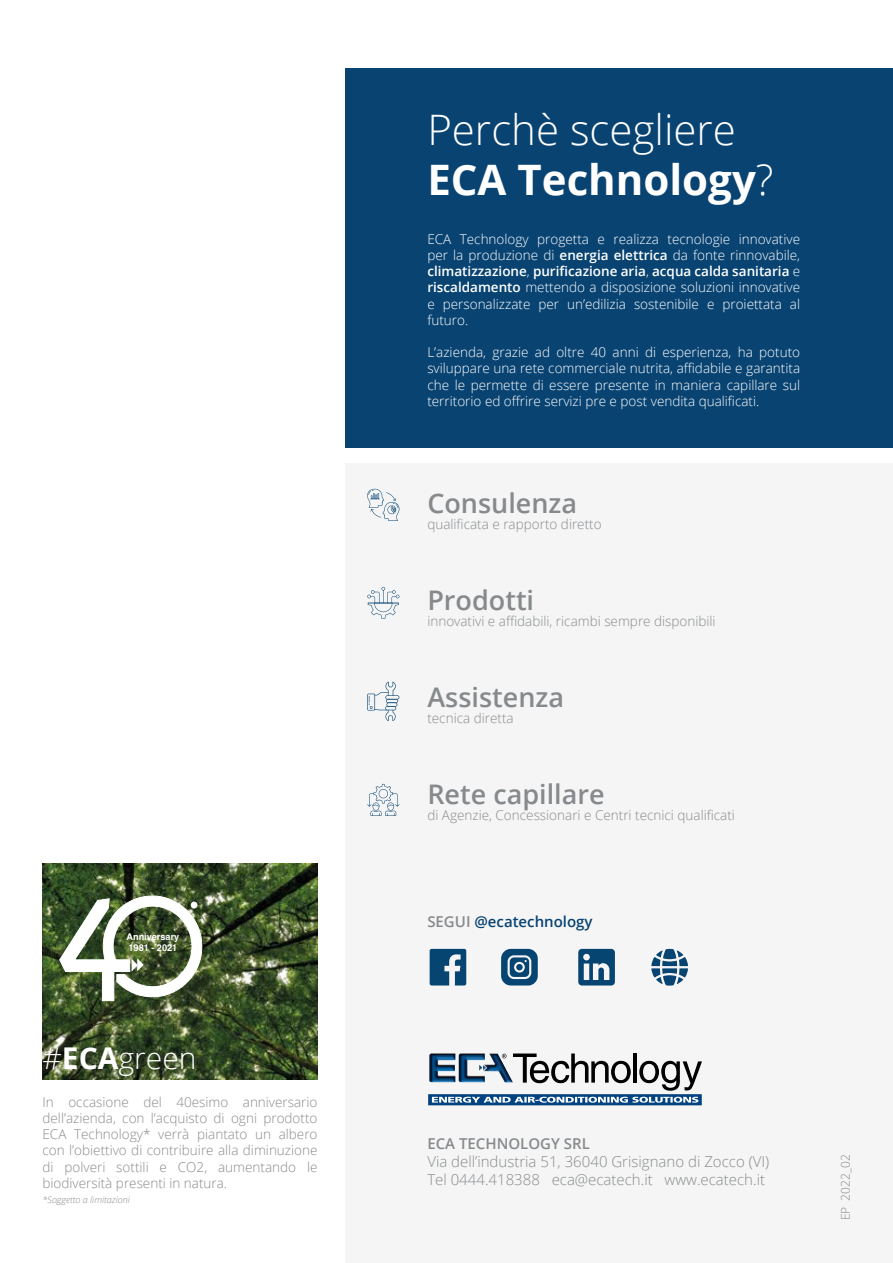
<style>
.page{position:relative;width:893px;height:1263px;background:#fff}
.page>*{position:absolute;margin:0;border:0;box-sizing:border-box;transform-origin:0 0}
.t1{font:300 42px/50.4px "Open Sans";color:#fff}
.t2{font:300 30px "Open Sans";color:#fff}
.t3{font:600 27px "Open Sans";color:#878a8d}
.t4{font:300 15px/18px "Open Sans";color:#878a8d}
.t5{font:600 15px "Open Sans";color:#084372}
.t6{font:600 15px "Open Sans";color:#878a8d}
.t7{font:300 13.5px/16.2px "Open Sans";color:#fff;text-align:justify}
.t8{font:300 13.5px/16.2px "Open Sans";color:#878a8d;text-align:justify}
.t9{font:300 12px "Open Sans";color:#878a8d}
.t10{font:700 9.3px/11.2px "Helvetica";color:#fff}
.t11{font:italic 300 9px "Open Sans";color:#878a8d}
.s1{font-weight:700}
.s2{font-weight:600}
.s3{color:#878a8d}
</style>
<div class="page">
<div style="left:345px;top:463px;width:548px;height:800px;background:#f5f5f5"></div>
<svg style="left:428px;top:1053px;width:274px;height:52px"></svg>
<img style="left:43px;top:863px;width:274px;height:217px">
<div style="left:345px;top:68px;width:548px;height:380px;background:#084372"></div>
<svg style="left:367px;top:784px;width:32px;height:32px"></svg>
<svg style="left:367px;top:587px;width:32px;height:31px"></svg>
<svg style="left:367px;top:682px;width:32px;height:39px"></svg>
<svg style="left:367px;top:489px;width:32px;height:32px"></svg>
<svg style="left:59px;top:896px;width:143px;height:105px"></svg>
<svg style="left:430px;top:949px;width:36px;height:36px"></svg>
<svg style="left:501px;top:949px;width:37px;height:36px"></svg>
<svg style="left:578px;top:949px;width:37px;height:36px"></svg>
<svg style="left:651px;top:949px;width:37px;height:36px"></svg>
<p class="t10" style="left:126px;top:931px;width:54px">Anniversary<br>1981 - 2021</p>
<h2 class="t2" style="left:43px;top:1037px;width:155px">#<span class="s1">ECA</span>green</h2>
<p class="t8" style="left:43px;top:1093px;width:276px">In occasione del 40esimo anniversario dell’azienda, con l’acquisto di ogni prodotto ECA Technology* verrà piantato un albero con l’obiettivo di contribuire alla diminuzione di polveri sottili e CO2, aumentando le biodiversità presenti in natura.</p>
<p class="t11" style="left:43px;top:1193px;width:89px">*Soggetto a limitazioni</p>
<h1 class="t1" style="left:427px;top:103px;width:348px">Perchè scegliere<br><span class="s1">ECA Technology</span>?</h1>
<p class="t7" style="left:427px;top:230px;width:374px">ECA Technology progetta e realizza tecnologie innovative per la produzione di <span class="s2">energia elettrica</span> da fonte rinnovabile, <span class="s2">climatizzazione</span>, <span class="s2">purificazione aria</span>, <span class="s2">acqua calda sanitaria</span> e <span class="s2">riscaldamento</span> mettendo a disposizione soluzioni innovative e personalizzate per un’edilizia sostenibile e proiettata al futuro.</p>
<p class="t7" style="left:427px;top:344px;width:374px">L’azienda, grazie ad oltre 40 anni di esperienza, ha potuto sviluppare una rete commerciale nutrita, affidabile e garantita che le permette di essere presente in maniera capillare sul territorio ed offrire servizi pre e post vendita qualificati.</p>
<h3 class="t3" style="left:427px;top:484px;width:151px">Consulenza</h3>
<p class="t8" style="left:427px;top:515px;width:176px">qualificata e rapporto diretto</p>
<h3 class="t3" style="left:427px;top:581px;width:108px">Prodotti</h3>
<p class="t8" style="left:427px;top:613px;width:290px">innovativi e affidabili, ricambi sempre disponibili</p>
<h3 class="t3" style="left:427px;top:679px;width:138px">Assistenza</h3>
<p class="t8" style="left:427px;top:710px;width:88px">tecnica diretta</p>
<h3 class="t3" style="left:427px;top:776px;width:179px">Rete capillare</h3>
<p class="t8" style="left:427px;top:807px;width:309px">di Agenzie, Concessionari e Centri tecnici qualificati</p>
<p class="t5" style="left:427px;top:912px;width:167px"><span class="s3">SEGUI</span> @ecatechnology</p>
<p class="t6" style="left:427px;top:1133px;width:164px">ECA TECHNOLOGY SRL</p>
<p class="t4" style="left:427px;top:1152px;width:343px">Via dell’industria 51, 36040 Grisignano di Zocco (VI)<br>Tel 0444.418388 eca@ecatech.it www.ecatech.it</p>
<p class="t9" style="left:837px;top:1220px;width:67px;rotate:-90deg">EP 2022_02</p>
</div>
